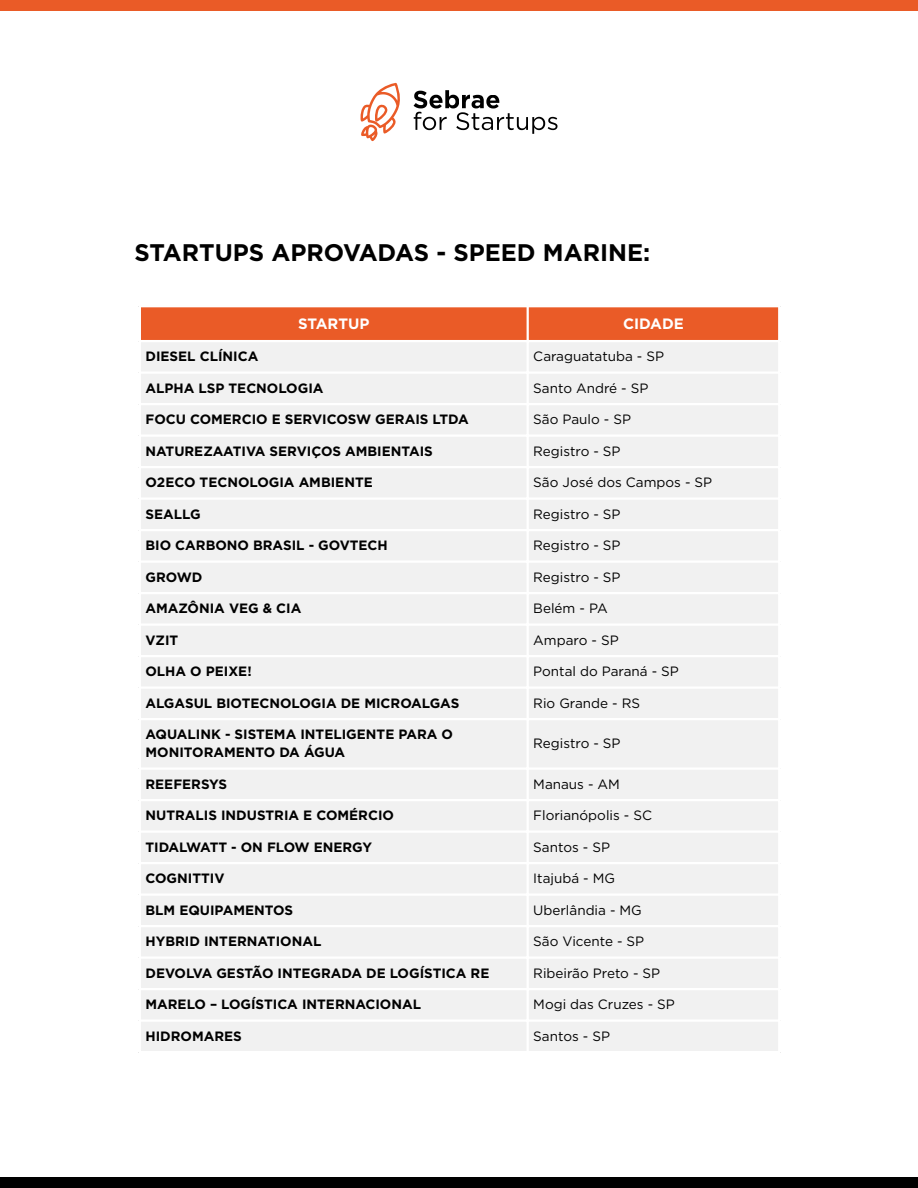
<style>
.page{position:relative;width:918px;height:1188px;background:#fff}
.page>*{position:absolute;margin:0;border:0;box-sizing:border-box;transform-origin:0 0}
.t1{font:700 24px "Gotham";color:#000}
.t2{font:700 15px "Gotham";color:#fff}
.t3{font:700 13.5px/18px "Gotham";color:#000}
.t4{font:13.5px "Gotham";color:#000}
</style>
<div class="page">
<div style="left:0;top:0;width:918px;height:11px;background:#ea5b27"></div>
<svg style="left:361px;top:86px;width:37px;height:55px"></svg>
<svg style="left:414px;top:90px;width:144px;height:44px"></svg>
<div style="left:141px;top:307px;width:637px;height:33px;background:#ea5b27"></div>
<div style="left:141px;top:342px;width:637px;height:709px;background:#f1f1f1"></div>
<hr style="left:527px;top:307px;width:2px;height:744px;background:#fff">
<hr style="left:139px;top:371px;width:641px;height:3px;background:#fff">
<hr style="left:139px;top:403px;width:641px;height:2px;background:#fff">
<hr style="left:139px;top:434px;width:641px;height:3px;background:#fff">
<hr style="left:139px;top:466px;width:641px;height:2px;background:#fff">
<hr style="left:139px;top:497px;width:641px;height:3px;background:#fff">
<hr style="left:139px;top:529px;width:641px;height:2px;background:#fff">
<hr style="left:139px;top:560px;width:641px;height:3px;background:#fff">
<hr style="left:139px;top:592px;width:641px;height:2px;background:#fff">
<hr style="left:139px;top:623px;width:641px;height:3px;background:#fff">
<hr style="left:139px;top:655px;width:641px;height:2px;background:#fff">
<hr style="left:139px;top:686px;width:641px;height:3px;background:#fff">
<hr style="left:139px;top:718px;width:641px;height:2px;background:#fff">
<hr style="left:139px;top:767px;width:641px;height:3px;background:#fff">
<hr style="left:139px;top:799px;width:641px;height:2px;background:#fff">
<hr style="left:139px;top:830px;width:641px;height:3px;background:#fff">
<hr style="left:139px;top:862px;width:641px;height:2px;background:#fff">
<hr style="left:139px;top:893px;width:641px;height:3px;background:#fff">
<hr style="left:139px;top:925px;width:641px;height:2px;background:#fff">
<hr style="left:139px;top:956px;width:641px;height:3px;background:#fff">
<hr style="left:139px;top:988px;width:641px;height:2px;background:#fff">
<hr style="left:139px;top:1019px;width:641px;height:3px;background:#fff">
<div style="left:0;top:1177px;width:918px;height:11px;background:#000"></div>
<p class="t1" style="left:134px;top:238px;width:517px">STARTUPS APROVADAS - SPEED MARINE:</p>
<h1 class="t2" style="left:298px;top:314px;width:73px">STARTUP</h1>
<p class="t2" style="left:623px;top:314px;width:62px">CIDADE</p>
<p class="t3" style="left:145px;top:347px;width:114px">DIESEL CLÍNICA</p>
<p class="t4" style="left:533px;top:348px;width:132px">Caraguatatuba - SP</p>
<p class="t3" style="left:145px;top:379px;width:180px">ALPHA LSP TECNOLOGIA</p>
<p class="t4" style="left:533px;top:380px;width:117px">Santo André - SP</p>
<p class="t3" style="left:145px;top:410px;width:325px">FOCU COMERCIO E SERVICOSW GERAIS LTDA</p>
<p class="t4" style="left:533px;top:411px;width:99px">São Paulo - SP</p>
<p class="t3" style="left:145px;top:442px;width:289px">NATUREZAATIVA SERVIÇOS AMBIENTAIS</p>
<p class="t4" style="left:533px;top:443px;width:89px">Registro - SP</p>
<p class="t3" style="left:145px;top:473px;width:229px">O2ECO TECNOLOGIA AMBIENTE</p>
<p class="t4" style="left:533px;top:474px;width:180px">São José dos Campos - SP</p>
<p class="t3" style="left:145px;top:505px;width:57px">SEALLG</p>
<p class="t4" style="left:533px;top:506px;width:89px">Registro - SP</p>
<p class="t3" style="left:145px;top:536px;width:244px">BIO CARBONO BRASIL - GOVTECH</p>
<p class="t4" style="left:533px;top:537px;width:89px">Registro - SP</p>
<p class="t3" style="left:145px;top:568px;width:58px">GROWD</p>
<p class="t4" style="left:533px;top:569px;width:89px">Registro - SP</p>
<p class="t3" style="left:145px;top:599px;width:157px">AMAZÔNIA VEG &amp; CIA</p>
<p class="t4" style="left:533px;top:600px;width:76px">Belém - PA</p>
<p class="t3" style="left:145px;top:631px;width:34px">VZIT</p>
<p class="t4" style="left:533px;top:632px;width:87px">Amparo - SP</p>
<p class="t3" style="left:145px;top:662px;width:108px">OLHA O PEIXE!</p>
<p class="t4" style="left:533px;top:663px;width:147px">Pontal do Paraná - SP</p>
<p class="t3" style="left:145px;top:694px;width:315px">ALGASUL BIOTECNOLOGIA DE MICROALGAS</p>
<p class="t4" style="left:533px;top:695px;width:108px">Rio Grande - RS</p>
<p class="t3" style="left:145px;top:725px;width:309px">AQUALINK - SISTEMA INTELIGENTE PARA O<br>MONITORAMENTO DA ÁGUA</p>
<p class="t4" style="left:533px;top:735px;width:89px">Registro - SP</p>
<p class="t3" style="left:145px;top:775px;width:83px">REEFERSYS</p>
<p class="t4" style="left:533px;top:776px;width:88px">Manaus - AM</p>
<p class="t3" style="left:145px;top:806px;width:250px">NUTRALIS INDUSTRIA E COMÉRCIO</p>
<p class="t4" style="left:533px;top:807px;width:120px">Florianópolis - SC</p>
<p class="t3" style="left:145px;top:838px;width:228px">TIDALWATT - ON FLOW ENERGY</p>
<p class="t4" style="left:533px;top:839px;width:78px">Santos - SP</p>
<p class="t3" style="left:145px;top:869px;width:81px">COGNITTIV</p>
<p class="t4" style="left:533px;top:870px;width:83px">Itajubá - MG</p>
<p class="t3" style="left:145px;top:901px;width:149px">BLM EQUIPAMENTOS</p>
<p class="t4" style="left:533px;top:902px;width:110px">Uberlândia - MG</p>
<p class="t3" style="left:145px;top:932px;width:177px">HYBRID INTERNATIONAL</p>
<p class="t4" style="left:533px;top:933px;width:112px">São Vicente - SP</p>
<p class="t3" style="left:145px;top:964px;width:345px">DEVOLVA GESTÃO INTEGRADA DE LOGÍSTICA RE</p>
<p class="t4" style="left:533px;top:965px;width:128px">Ribeirão Preto - SP</p>
<p class="t3" style="left:145px;top:995px;width:277px">MARELO – LOGÍSTICA INTERNACIONAL</p>
<p class="t4" style="left:533px;top:996px;width:143px">Mogi das Cruzes - SP</p>
<p class="t3" style="left:145px;top:1027px;width:98px">HIDROMARES</p>
<p class="t4" style="left:533px;top:1028px;width:78px">Santos - SP</p>
</div>
